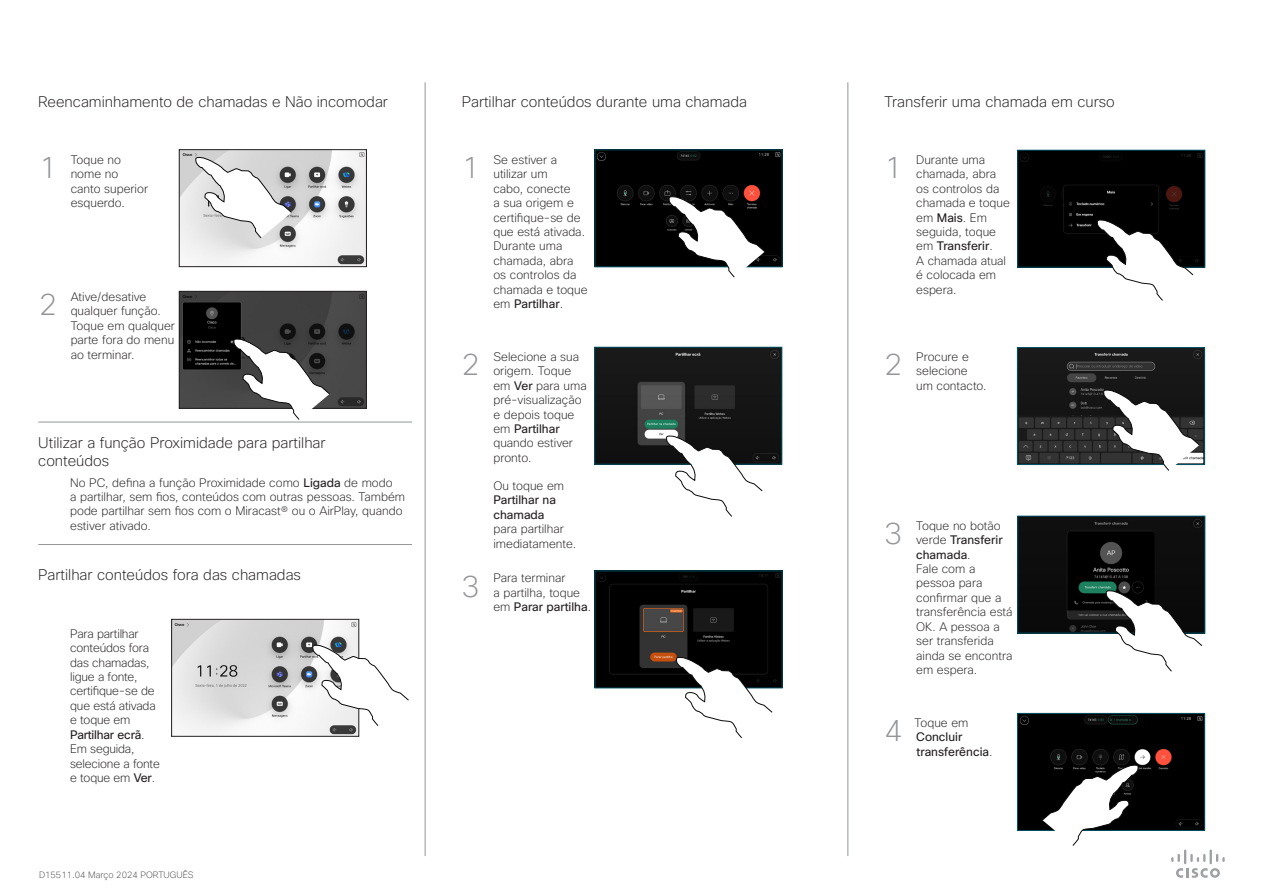
<style>
.page{position:relative;width:1263px;height:893px;background:#fff}
.page>*{position:absolute;margin:0;border:0;box-sizing:border-box;transform-origin:0 0}
.t1{font:200 30px "Cisco Sans";color:#939598}
.Subhead1{font:200 15px/18px "Cisco Sans";color:#231f20}
.CartoonAnnotation{font:200 12px/14.4px "Cisco Sans";color:#231f20}
.CartoonAnnotation-2{font:12px/14.4px "Cisco Sans";color:#231f20}
.t2{font:200 9px "Cisco Sans";color:#4b4c4d}
.s1{font-weight:400}
.s2{font-weight:200}
</style>
<div class="page">
<img style="left:597px;top:349px;width:183px;height:113px">
<div style="left:595px;top:347px;width:187px;height:117px;border:1px solid #005467"></div>
<img style="left:181px;top:152px;width:183px;height:113px">
<div style="left:179px;top:150px;width:187px;height:117px;border:1px solid #231f20"></div>
<img style="left:174px;top:621px;width:183px;height:113px">
<div style="left:172px;top:619px;width:187px;height:117px;border:1px solid #231f20"></div>
<svg style="left:195px;top:157px;width:97px;height:81px"></svg>
<img style="left:181px;top:293px;width:183px;height:113px">
<div style="left:179px;top:291px;width:187px;height:117px;border:1px solid #231f20"></div>
<svg style="left:233px;top:338px;width:97px;height:82px"></svg>
<svg style="left:312px;top:644px;width:97px;height:82px"></svg>
<img style="left:597px;top:152px;width:183px;height:113px">
<div style="left:595px;top:150px;width:187px;height:117px;border:1px solid #005467"></div>
<svg style="left:669px;top:196px;width:96px;height:81px"></svg>
<img style="left:1019px;top:715px;width:184px;height:113px">
<div style="left:1017px;top:713px;width:188px;height:117px;border:1px solid #005467"></div>
<div style="left:1020px;top:152px;width:183px;height:113px;background:#000"></div>
<div style="left:1018px;top:150px;width:187px;height:117px;border:1px solid #005467"></div>
<svg style="left:1097px;top:219px;width:96px;height:82px"></svg>
<img style="left:1020px;top:518px;width:183px;height:113px">
<div style="left:1018px;top:516px;width:187px;height:117px;border:1px solid #005467"></div>
<svg style="left:1106px;top:590px;width:96px;height:81px"></svg>
<svg style="left:1042px;top:764px;width:96px;height:82px"></svg>
<img style="left:1019px;top:349px;width:184px;height:114px">
<div style="left:1017px;top:347px;width:188px;height:118px;border:1px solid #005467"></div>
<svg style="left:1103px;top:389px;width:97px;height:82px"></svg>
<hr style="left:425px;top:82px;width:1px;height:774px;background:#939598">
<svg style="left:1171px;top:849px;width:54px;height:29px"></svg>
<hr style="left:38px;top:422px;width:374px;height:1px;background:#939598">
<hr style="left:38px;top:544px;width:374px;height:1px;background:#939598">
<svg style="left:673px;top:570px;width:86px;height:1px"></svg>
<img style="left:597px;top:573px;width:183px;height:113px">
<div style="left:595px;top:571px;width:187px;height:117px;border:1px solid #005467"></div>
<svg style="left:666px;top:435px;width:97px;height:82px"></svg>
<hr style="left:847px;top:82px;width:1px;height:774px;background:#939598">
<svg style="left:676px;top:657px;width:96px;height:81px"></svg>
<h1 class="Subhead1" style="left:38px;top:93px;width:351px">Reencaminhamento de chamadas e Não incomodar</h1>
<h1 class="Subhead1" style="left:884px;top:93px;width:232px">Transferir uma chamada em curso</h1>
<h1 class="Subhead1" style="left:462px;top:93px;width:287px">Partilhar conteúdos durante uma chamada</h1>
<p class="t1" style="left:39px;top:149px;width:20px">1</p>
<p class="CartoonAnnotation" style="left:493px;top:152px;width:96px">Se estiver a utilizar um<br>cabo, conecte<br>a sua origem e certifique-se de que está ativada.<br>Durante uma chamada, abra os controlos da chamada e toque em <span class="s1">Partilhar</span>.</p>
<p class="CartoonAnnotation" style="left:71px;top:152px;width:79px">Toque no nome no canto superior esquerdo.</p>
<p class="t1" style="left:462px;top:149px;width:19px">1</p>
<p class="CartoonAnnotation" style="left:71px;top:290px;width:106px">Ative/desative qualquer função.<br>Toque em qualquer parte fora do menu ao terminar.</p>
<p class="t1" style="left:39px;top:286px;width:20px">2</p>
<p class="CartoonAnnotation" style="left:493px;top:349px;width:95px">Selecione a sua origem. Toque em <span class="s1">Ver</span> para uma pré-visualização e depois toque em <span class="s1">Partilhar </span>quando estiver pronto.</p>
<p class="CartoonAnnotation" style="left:493px;top:478px;width:84px">Ou toque em<br><span class="s1">Partilhar na chamada<br></span>para partilhar imediatamente.</p>
<p class="t1" style="left:462px;top:346px;width:19px">2</p>
<h1 class="Subhead1" style="left:38px;top:433px;width:289px">Utilizar a função Proximidade para partilhar conteúdos</h1>
<p class="CartoonAnnotation" style="left:70px;top:475px;width:336px">No PC, defina a função Proximidade como <span class="s1">Ligada</span> de modo<br>a partilhar, sem fios, conteúdos com outras pessoas. Também pode partilhar sem fios com o Miracast® ou o AirPlay, quando estiver ativado.</p>
<h1 class="Subhead1" style="left:38px;top:566px;width:264px">Partilhar conteúdos fora das chamadas</h1>
<p class="CartoonAnnotation" style="left:70px;top:626px;width:91px">Para partilhar conteúdos fora das chamadas, ligue a fonte, certifique-se de que está ativada e toque em<br><span class="s1">Partilhar ecrã</span>.<br>Em seguida, selecione a fonte e toque em <span class="s1">Ver</span>.</p>
<p class="t2" style="left:39px;top:869px;width:156px">D15511.04 Março 2024 PORTUGUÊS</p>
<p class="t1" style="left:462px;top:567px;width:19px">3</p>
<p class="CartoonAnnotation" style="left:493px;top:571px;width:99px">Para terminar<br>a partilha, toque em <span class="s1">Parar partilha</span>.</p>
<p class="t1" style="left:884px;top:149px;width:19px">1</p>
<p class="CartoonAnnotation" style="left:916px;top:152px;width:95px">Durante uma chamada, abra os controlos da chamada e toque em <span class="s1">Mais</span>. Em seguida, toque em <span class="s1">Transferir</span>.<br>A chamada atual é colocada em espera.</p>
<p class="t1" style="left:884px;top:346px;width:19px">2</p>
<p class="CartoonAnnotation" style="left:916px;top:349px;width:72px">Procure e selecione um contacto.</p>
<p class="t1" style="left:884px;top:514px;width:19px">3</p>
<p class="CartoonAnnotation" style="left:916px;top:518px;width:98px">Toque no botão verde <span class="s1">Transferir chamada</span>.<br>Fale com a pessoa para confirmar que a transferência está<br>OK. A pessoa a ser transferida ainda se encontra em espera.</p>
<p class="t1" style="left:884px;top:711px;width:19px">4</p>
<p class="CartoonAnnotation-2" style="left:914px;top:715px;width:79px"><span class="s2">Toque em<br></span>Concluir transferência<span class="s2">.</span></p>
</div>
